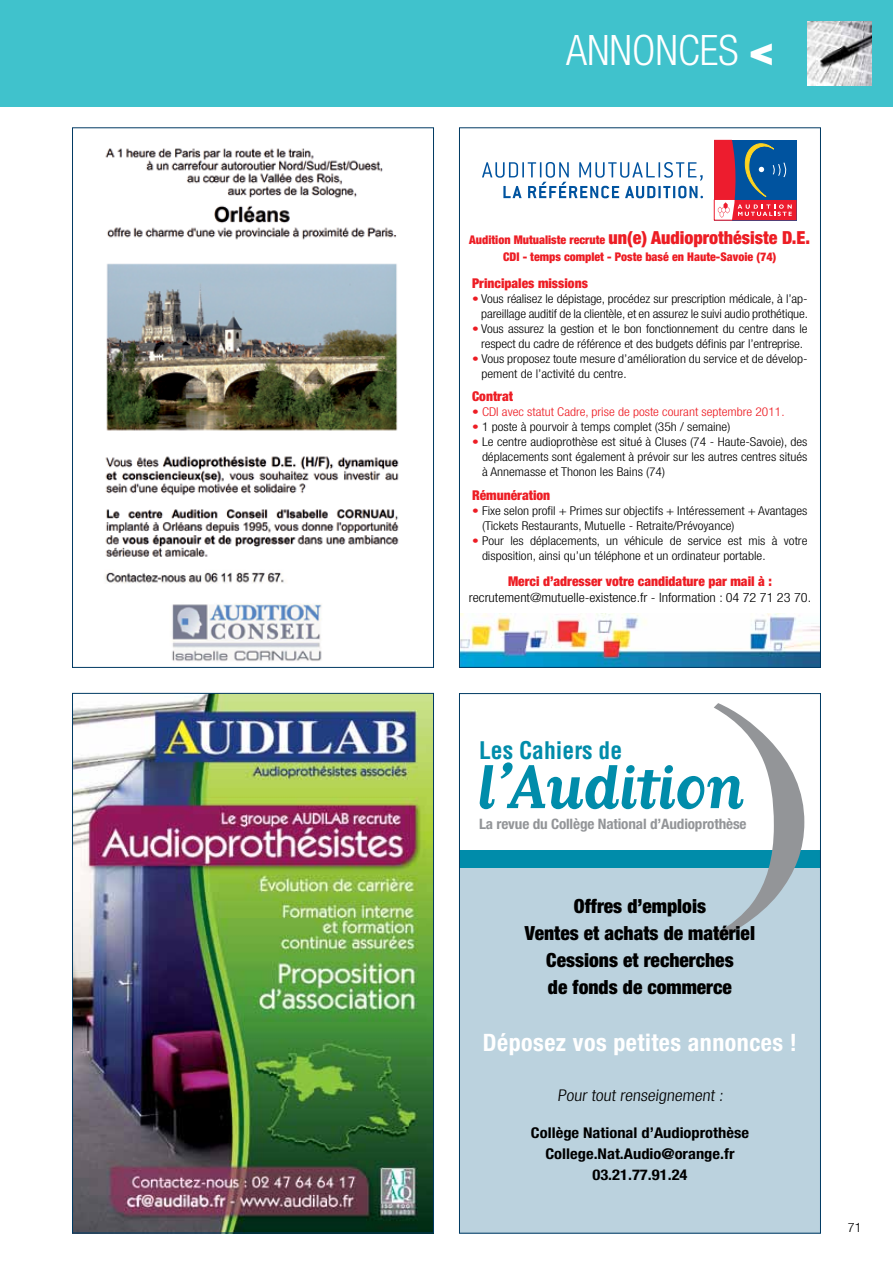
<style>
.page{position:relative;width:893px;height:1263px;background:#fff}
.page>*{position:absolute;margin:0;border:0;box-sizing:border-box;transform-origin:0 0}
.t1{font:277.2px "Times";color:#939598;scale:1.27 1}
.t2{font:700 72.75px "Matrix Script";letter-spacing:-.02em;color:#008caa}
.t3{font:300 condensed 42px "Helvetica Neue";color:#fff}
.t4{font:700 condensed 24px "Helvetica Neue";letter-spacing:.02em;color:#fff}
.t5{font:700 condensed 23.7px "Helvetica";color:#008caa}
.t6{font:900 condensed 19.5px/27px "Helvetica Neue";color:#000}
.t7{font:300 condensed 16.2px "Helvetica Neue";color:#000;scale:1.11 1}
.t8{font:700 condensed 14.85px/21px "Helvetica Neue";color:#000;text-align:center;scale:1.11 1}
.t9{font:700 condensed 14.4px "Helvetica Neue";letter-spacing:-.01em;color:#939598;scale:1.05 1}
.t10{font:900 condensed 13.5px "Helvetica Neue";color:#ed1d24}
.t11{font:300 condensed 12.9px "Helvetica Neue";color:#000;scale:1.11 1}
.t12{font:300 condensed 12.15px/15px "Helvetica Neue";color:#000;scale:1.11 1}
.t13{font:300 condensed 12.15px "Helvetica Neue";color:#ed1d24;scale:1.11 1}
.t14{font:900 condensed 12px/16.2px "Helvetica Neue";color:#ed1d24;text-align:center}
.s1{font-weight:900;font-stretch:normal}
.s2{font-size:18px}
.s3{color:#ed1d24}
</style>
<div class="page">
<div style="left:0;top:0;width:893px;height:106px;background:#40c2cc"></div>
<img style="left:808px;top:21px;width:64px;height:64px">
<img style="left:105px;top:148px;width:294px;height:513px">
<img style="left:74px;top:695px;width:358px;height:536px">
<div style="left:459px;top:861px;width:362px;height:372px;background:#bbd2de"></div>
<div style="left:459px;top:850px;width:362px;height:17px;background:#008caa"></div>
<img style="left:461px;top:613px;width:358px;height:53px">
<svg style="left:713px;top:139px;width:19px;height:82px"></svg>
<svg style="left:482px;top:162px;width:221px;height:36px"></svg>
<svg style="left:714px;top:140px;width:83px;height:81px;background:#755278"></svg>
<h3 class="t3" style="left:566px;top:26px;width:209px">ANNONCES <span class="s1">&lt;</span></h3>
<p class="t14" style="left:469px;top:232px;width:342px">Audition Mutualiste recrute <span class="s2">un(e) Audioprothésiste D.E.<br></span>CDI - temps complet - Poste basé en Haute-Savoie (74)</p>
<p class="t10" style="left:472px;top:275px;width:117px">Principales missions</p>
<p class="t12" style="left:472px;top:291px;width:304px;text-align:right"><span class="s3">•</span> Vous réalisez le dépistage, procédez sur prescription médicale, à l’ap&shy;pareillage auditif de la clientèle, et en assurez le suivi audio prothétique.</p>
<p class="t12" style="left:472px;top:321px;width:304px;text-align:center"><span class="s3">•</span> Vous assurez la gestion et le bon fonctionnement du centre dans le respect du cadre de référence et des budgets définis par l’entreprise.</p>
<p class="t12" style="left:481px;top:351px;width:295px;text-indent:-9px"><span class="s3">•</span> Vous proposez toute mesure d’amélioration du service et de dévelop&shy;pement de l’activité du centre.</p>
<p class="t10" style="left:472px;top:388px;width:43px">Contrat</p>
<p class="t13" style="left:472px;top:405px;width:283px">• CDI avec statut Cadre, prise de poste courant septembre 2011.</p>
<p class="t12" style="left:472px;top:420px;width:234px"><span class="s3">•</span> 1 poste à pourvoir à temps complet (35h / semaine)</p>
<p class="t12" style="left:482px;top:435px;width:295px;text-align:justify;text-indent:-10px"><span class="s3">•</span> Le centre audioprothèse est situé à Cluses (74 - Haute-Savoie), des déplacements sont également à prévoir sur les autres centres situés à Annemasse et Thonon les Bains (74)</p>
<p class="t10" style="left:472px;top:487px;width:80px">Rémunération</p>
<p class="t12" style="left:482px;top:503px;width:295px;text-indent:-10px"><span class="s3">•</span> Fixe selon profil + Primes sur objectifs + Intéressement + Avantages (Tickets Restaurants, Mutuelle - Retraite/Prévoyance)</p>
<p class="t12" style="left:482px;top:533px;width:295px;text-indent:-10px"><span class="s3">•</span> Pour les déplacements, un véhicule de service est mis à votre disposition, ainsi qu’un téléphone et un ordinateur portable.</p>
<p class="t10" style="left:508px;top:573px;width:265px">Merci d’adresser votre candidature par mail à :</p>
<p class="t11" style="left:469px;top:590px;width:310px">recrutement@mutuelle-existence.fr - Information : 04 72 71 23 70.</p>
<h1 class="t1" style="left:704px;top:538px;width:93px">)</h1>
<h3 class="t6" style="left:546px;top:946px;width:189px">Cessions et recherches de fonds de commerce</h3>
<h3 class="t4" style="left:483px;top:1028px;width:316px">Déposez vos petites annonces !</h3>
<h3 class="t7" style="left:557px;top:1086px;width:153px">Pour tout renseignement :</h3>
<p class="t8" style="left:531px;top:1122px;width:198px">Collège National d’Audioprothèse<br>College.Nat.Audio@orange.fr<br>03.21.77.91.24</p>
<h3 class="t5" style="left:479px;top:735px;width:145px">Les Cahiers de</h3>
<h2 class="t2" style="left:476px;top:750px;width:269px">l’Audition</h2>
<p class="t9" style="left:479px;top:815px;width:256px">La revue du Collège National d’Audioprothèse</p>
<h3 class="t6" style="left:574px;top:892px;width:134px">Offres d’emplois</h3>
<h3 class="t6" style="left:525px;top:919px;width:232px">Ventes et achats de matériel</h3>
<p class="t11" style="left:848px;top:1220px;width:14px">71</p>
</div>
